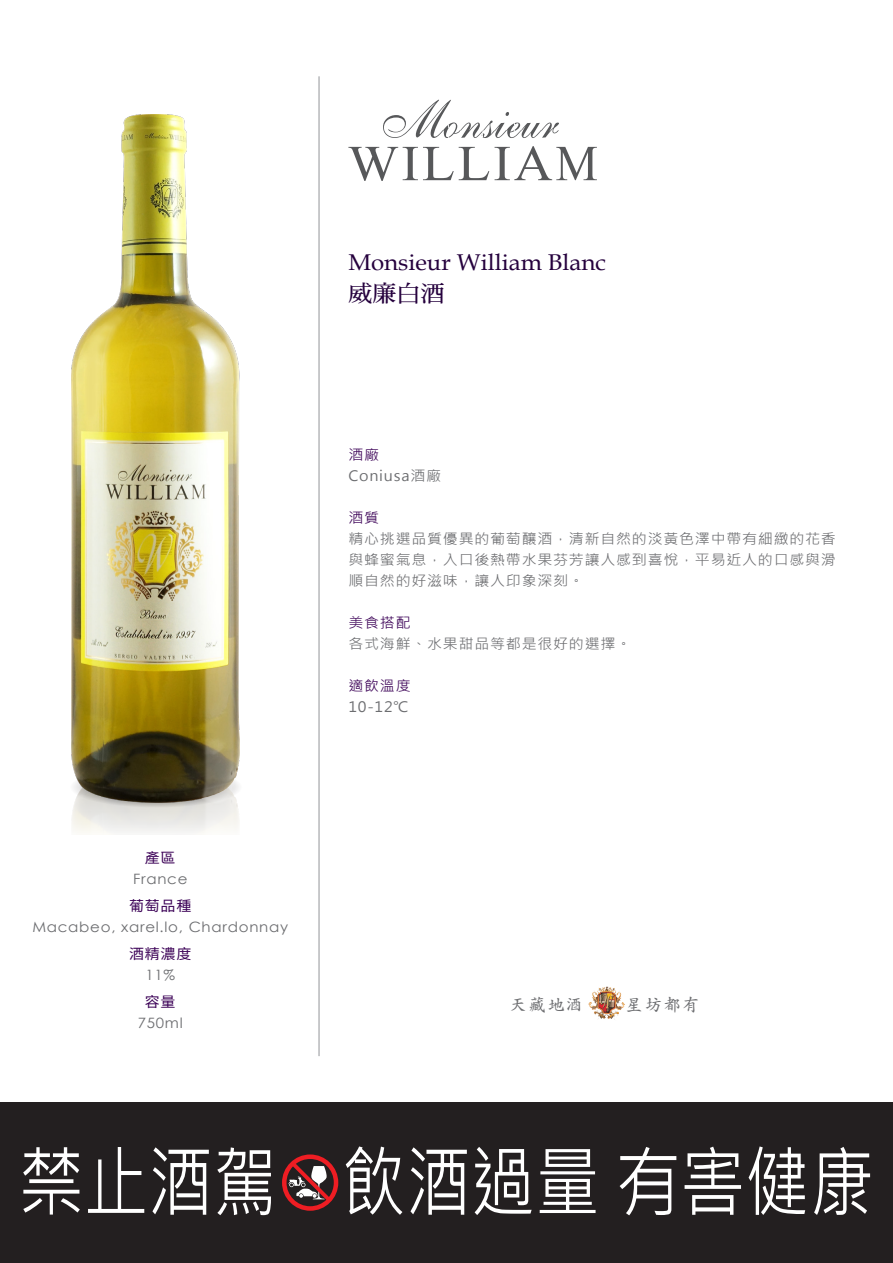
<style>
.page{position:relative;width:893px;height:1263px;background:#fff}
.page>*{position:absolute;margin:0;border:0;box-sizing:border-box;transform-origin:0 0}
.t1{font:77.4px "Microsoft Jheng Hei";color:#fff;scale:.83 1}
.t2{font:22.8px "Book Antiqua";color:#25003d;scale:1.05 1}
.t3{font:22.8px "DF Ming Bd HK BF";color:#25003d;scale:1.05 1}
.t4{font:700 17.1px "Zen Kai";letter-spacing:.1em;color:#6c6d70}
.t5{font:14.25px/21px "Microsoft Jheng Hei";letter-spacing:.05em;color:#6c6d70;text-align:justify;scale:1.05 1}
.t6{font:14.25px "Century Gothic";letter-spacing:.05em;color:#6c6d70;scale:1.05 1}
.t7{font:14.25px "Microsoft Jheng Hei";letter-spacing:.05em;color:#3b0056;scale:1.05 1}
.t8{font:14.25px "Noto Sans Hant";letter-spacing:.05em;color:#3b0056;scale:1.05 1}
</style>
<div class="page">
<img style="left:72px;top:115px;width:168px;height:689px">
<svg style="left:594px;top:986px;width:13px;height:11px"></svg>
<svg style="left:348px;top:147px;width:141px;height:34px"></svg>
<svg style="left:495px;top:146px;width:102px;height:34px"></svg>
<svg style="left:383px;top:100px;width:176px;height:38px"></svg>
<div style="left:0;top:1102px;width:893px;height:161px;background:#231f20"></div>
<svg style="left:282px;top:1154px;width:56px;height:57px"></svg>
<hr style="left:319px;top:76px;width:1px;height:980px;background:#939598">
<h2 class="t2" style="left:348px;top:246px;width:247px">Monsieur William Blanc</h2>
<h2 class="t3" style="left:348px;top:281px;width:93px">威廉白酒</h2>
<p class="t8" style="left:145px;top:850px;width:31px">產區</p>
<p class="t6" style="left:133px;top:869px;width:53px">France</p>
<p class="t8" style="left:129px;top:898px;width:61px">葡萄品種</p>
<p class="t6" style="left:32px;top:917px;width:245px">Macabeo, xarel.lo, Chardonnay</p>
<p class="t8" style="left:129px;top:946px;width:61px">酒精濃度</p>
<p class="t6" style="left:145px;top:965px;width:30px">11%</p>
<p class="t8" style="left:145px;top:994px;width:31px">容量</p>
<p class="t6" style="left:138px;top:1013px;width:44px">750ml</p>
<p class="t7" style="left:348px;top:446px;width:31px">酒廠</p>
<p class="t5" style="left:348px;top:465px;width:90px">Coniusa酒廠</p>
<p class="t7" style="left:348px;top:509px;width:31px">酒質</p>
<p class="t5" style="left:348px;top:528px;width:466px">精心挑選品質優異的葡萄釀酒，清新自然的淡黃色澤中帶有細緻的花香與蜂蜜氣息，入口後熱帶水果芬芳讓人感到喜悅，平易近人的口感與滑順自然的好滋味，讓人印象深刻。</p>
<p class="t7" style="left:348px;top:614px;width:61px">美食搭配</p>
<p class="t5" style="left:348px;top:633px;width:271px">各式海鮮、水果甜品等都是很好的選擇。</p>
<p class="t7" style="left:348px;top:677px;width:61px">適飲溫度</p>
<p class="t5" style="left:348px;top:696px;width:59px">10-12℃</p>
<p class="t4" style="left:511px;top:996px;width:75px">天藏地酒</p>
<p class="t4" style="left:627px;top:996px;width:75px">星坊都有</p>
<h1 class="t1" style="left:19px;top:1134px;width:1031px">禁止酒駕 飲酒過量 有害健康</h1>
</div>
